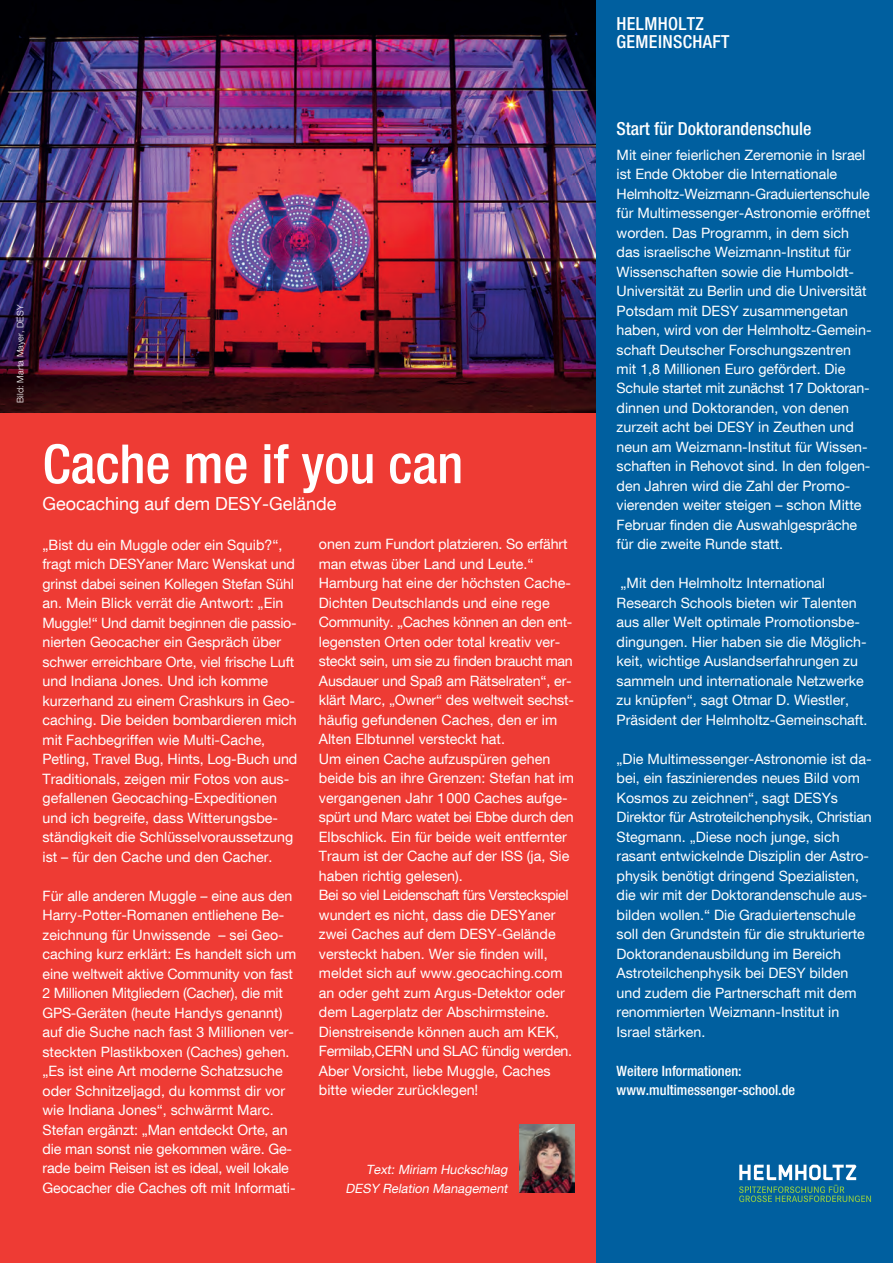
<style>
.page{position:relative;width:893px;height:1263px;background:#fff}
.page>*{position:absolute;margin:0;border:0;box-sizing:border-box;transform-origin:0 0}
.t1{font:54px "Desy Neue Helvetica 67 Cond M";color:#fff}
.t2{font:18px "Desy Neue Helvetica 55 Roman";color:#fff}
.t3{font:18px "Desy Neue Helvetica 67 Cond M";color:#fff}
.t4{font:18px/18px "Desy Neue Helvetica 67 Cond M";letter-spacing:.02em;color:#fff}
.t5{font:14.25px/19.5px "Desy Neue Helvetica 55 Roman";color:#fff}
.t6{font:14.25px/19.5px "Desy Neue Helvetica 67 Cond M";color:#fff}
.t7{font:italic 12.75px/19.5px "Desy Neue Helvetica 55 Roman";color:#fff;text-align:right}
.t8{font:300 9px "Desy Neue Helvetica 45";letter-spacing:.01em;color:#fff}
</style>
<div class="page">
<div style="left:595px;top:0;width:298px;height:1263px;background:#005f9f"></div>
<svg style="left:739px;top:1165px;width:132px;height:37px"></svg>
<div style="left:0;top:412px;width:595px;height:851px;background:#ee3b34"></div>
<img style="left:0;top:0;width:595px;height:412px">
<img style="left:519px;top:1125px;width:55px;height:68px">
<p class="t8" style="left:15px;top:403px;width:100px;rotate:-90deg">Bild: Marta Mayer, DESY</p>
<h1 class="t1" style="left:43px;top:432px;width:422px">Cache me if you can</h1>
<p class="t2" style="left:43px;top:493px;width:296px">Geocaching auf dem DESY-Gelände</p>
<p class="t5" style="left:43px;top:534px;width:256px">„Bist du ein Muggle oder ein Squib?“, fragt mich DESYaner Marc Wenskat und grinst dabei seinen Kollegen Stefan Sühl an. Mein Blick verrät die Antwort: „Ein Muggle!“ Und damit beginnen die passio&shy;nierten Geocacher ein Gespräch über schwer erreichbare Orte, viel frische Luft und Indiana Jones. Und ich komme kurzerhand zu einem Crashkurs in Geo&shy;caching. Die beiden bombardieren mich mit Fachbegriffen wie Multi-Cache, Petling, Travel Bug, Hints, Log-Buch und Traditionals, zeigen mir Fotos von aus&shy;gefallenen Geocaching-Expeditionen und ich begreife, dass Witterungsbe&shy;ständigkeit die Schlüsselvoraussetzung ist – für den Cache und den Cacher.</p>
<p class="t5" style="left:43px;top:885px;width:255px">Für alle anderen Muggle – eine aus den Harry-Potter-Romanen entliehene Be&shy;zeichnung für Unwissende – sei Geo&shy;caching kurz erklärt: Es handelt sich um eine weltweit aktive Community von fast 2 Millionen Mitgliedern (Cacher), die mit GPS-Geräten (heute Handys genannt) auf die Suche nach fast 3 Millionen ver&shy;steckten Plastikboxen (Caches) gehen. „Es ist eine Art moderne Schatzsuche oder Schnitzeljagd, du kommst dir vor wie Indiana Jones“, schwärmt Marc.<br>Stefan ergänzt: „Man entdeckt Orte, an die man sonst nie gekommen wäre. Ge&shy;rade beim Reisen ist es ideal, weil lokale Geocacher die Caches oft mit Informati-</p>
<p class="t5" style="left:319px;top:534px;width:257px">onen zum Fundort platzieren. So erfährt man etwas über Land und Leute.“ Hamburg hat eine der höchsten Cache-Dichten Deutschlands und eine rege Community. „Caches können an den ent&shy;legensten Orten oder total kreativ ver&shy;steckt sein, um sie zu finden braucht man Ausdauer und Spaß am Rätselraten“, er&shy;klärt Marc, „Owner“ des weltweit sechst&shy;häufig gefundenen Caches, den er im Alten Elbtunnel versteckt hat.<br>Um einen Cache aufzuspüren gehen beide bis an ihre Grenzen: Stefan hat im vergangenen Jahr 1000 Caches aufge&shy;spürt und Marc watet bei Ebbe durch den Elbschlick. Ein für beide weit entfernter Traum ist der Cache auf der ISS (ja, Sie haben richtig gelesen).<br>Bei so viel Leidenschaft fürs Versteckspiel wundert es nicht, dass die DESYaner zwei Caches auf dem DESY-Gelände versteckt haben. Wer sie finden will, meldet sich auf www.geocaching.com an oder geht zum Argus-Detektor oder dem Lagerplatz der Abschirmsteine.<br>Dienstreisende können auch am KEK, Fermilab,CERN und SLAC fündig werden.<br>Aber Vorsicht, liebe Muggle, Caches bitte wieder zurücklegen!</p>
<p class="t7" style="left:346px;top:1159px;width:166px">Text: Miriam Huckschlag<br>DESY Relation Management</p>
<p class="t4" style="left:617px;top:14px;width:114px">HELMHOLTZ<br>GEMEINSCHAFT</p>
<p class="t3" style="left:617px;top:118px;width:196px">Start für Doktorandenschule</p>
<p class="t5" style="left:617px;top:144px;width:256px">Mit einer feierlichen Zeremonie in Israel ist Ende Oktober die Internationale Helmholtz-Weizmann-Graduiertenschule für Multimessenger-Astronomie eröffnet worden. Das Programm, in dem sich das israelische Weizmann-Institut für Wissenschaften sowie die Humboldt-Universität zu Berlin und die Universität Potsdam mit DESY zusammengetan haben, wird von der Helmholtz-Gemein&shy;schaft Deutscher Forschungszentren mit 1,8 Millionen Euro gefördert. Die Schule startet mit zunächst 17 Doktoran&shy;dinnen und Doktoranden, von denen zurzeit acht bei DESY in Zeuthen und neun am Weizmann-Institut für Wissen&shy;schaften in Rehovot sind. In den folgen&shy;den Jahren wird die Zahl der Promo&shy;vierenden weiter steigen – schon Mitte Februar finden die Auswahlgespräche für die zweite Runde statt.</p>
<p class="t5" style="left:617px;top:573px;width:252px">„Mit den Helmholtz International Research Schools bieten wir Talenten aus aller Welt optimale Promotionsbe&shy;dingungen. Hier haben sie die Möglich&shy;keit, wichtige Auslandserfahrungen zu sammeln und internationale Netzwerke zu knüpfen“, sagt Otmar D. Wiestler, Präsident der Helmholtz-Gemeinschaft.</p>
<p class="t5" style="left:617px;top:749px;width:257px">„Die Multimessenger-Astronomie ist da&shy;bei, ein faszinierendes neues Bild vom Kosmos zu zeichnen“, sagt DESYs Direktor für Astroteilchenphysik, Christian Stegmann. „Diese noch junge, sich rasant entwickelnde Disziplin der Astro&shy;physik benötigt dringend Spezialisten, die wir mit der Doktorandenschule aus&shy;bilden wollen.“ Die Graduiertenschule soll den Grundstein für die strukturierte Doktorandenausbildung im Bereich Astroteilchenphysik bei DESY bilden und zudem die Partnerschaft mit dem renommierten Weizmann-Institut in Israel stärken.</p>
<p class="t6" style="left:617px;top:1061px;width:180px">Weitere Informationen: www.multimessenger-school.de</p>
</div>
